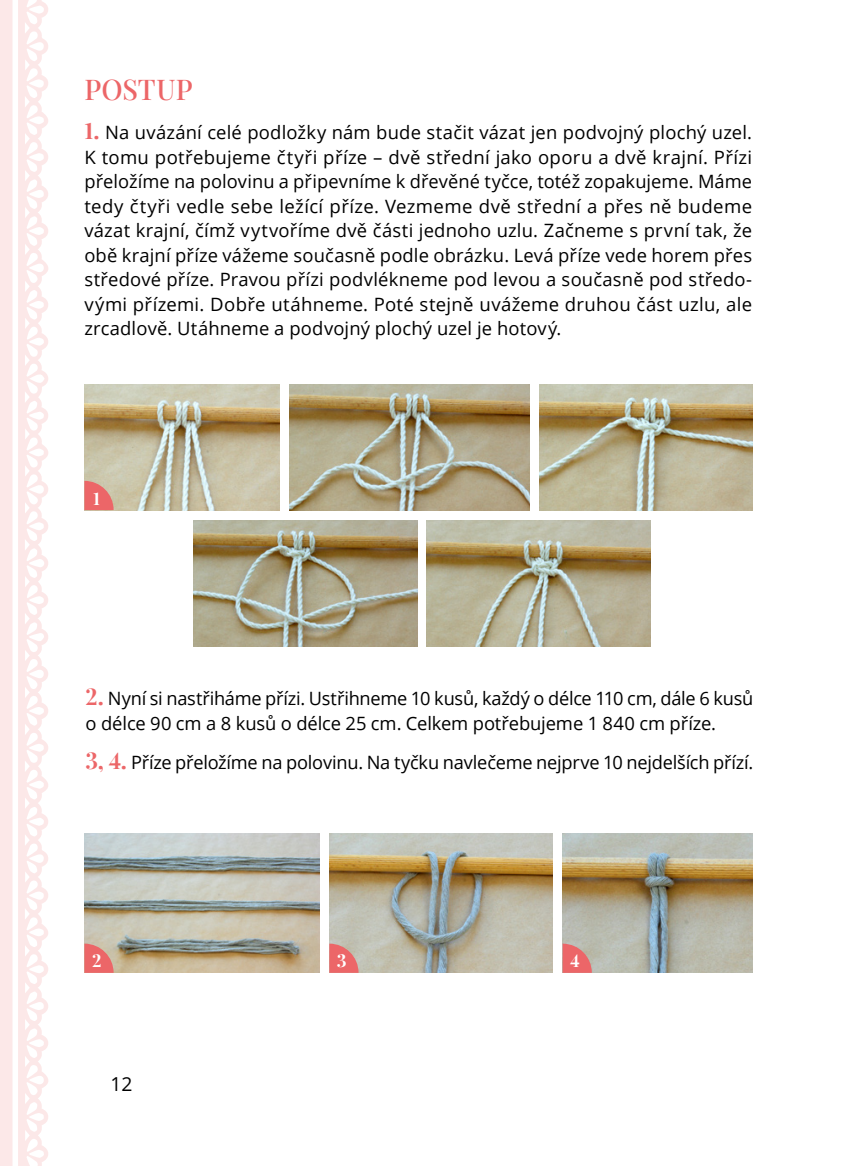
<style>
.page{position:relative;width:844px;height:1166px;background:#fff}
.page>*{position:absolute;margin:0;border:0;box-sizing:border-box;transform-origin:0 0}
.nadpis2{font:500 28px "Playfair Display";letter-spacing:.005em;color:#ec6668}
.t1{font:19.25px "Open Sans";color:#000}
.Normal1{font:18.38px/24.5px "Open Sans";letter-spacing:-.01em;color:#000;text-align:justify}
.cislo_obr{font:700 17.5px "Playfair Display";color:#fff}
.s1{font-family:"Playfair Display";font-weight:700;font-size:22.75px;color:#ec6668}
</style>
<div class="page">
<svg style="left:0;top:0;width:48px;height:1166px;fill:#fce8e8"></svg>
<svg style="left:12px;top:0;width:6px;height:1166px"></svg>
<img style="left:289px;top:384px;width:240px;height:126px">
<img style="left:539px;top:384px;width:213px;height:126px">
<img style="left:193px;top:521px;width:224px;height:125px">
<img style="left:427px;top:521px;width:223px;height:125px">
<img style="left:84px;top:384px;width:195px;height:126px">
<svg style="left:84px;top:481px;width:30px;height:29px"></svg>
<img style="left:84px;top:834px;width:235px;height:139px">
<svg style="left:84px;top:943px;width:30px;height:30px"></svg>
<img style="left:329px;top:834px;width:223px;height:139px">
<svg style="left:329px;top:943px;width:29px;height:30px"></svg>
<img style="left:562px;top:834px;width:190px;height:139px">
<svg style="left:562px;top:943px;width:29px;height:30px"></svg>
<p class="nadpis2" style="left:84px;top:67px;width:110px">POSTUP</p>
<p class="Normal1" style="left:84px;top:120px;width:669px"><span class="s1">1.</span> Na uvázání celé podložky nám bude stačit vázat jen podvojný plochý uzel.<br>K tomu potřebujeme čtyři příze – dvě střední jako oporu a dvě krajní. Přízi přeložíme na polovinu a připevníme k dřevěné tyčce, totéž zopakujeme. Máme tedy čtyři vedle sebe ležící příze. Vezmeme dvě střední a přes ně budeme vázat krajní, čímž vytvoříme dvě části jednoho uzlu. Začneme s první tak, že obě krajní příze vážeme současně podle obrázku. Levá příze vede horem přes středové příze. Pravou přízi podvlékneme pod levou a současně pod středo&shy;vými přízemi. Dobře utáhneme. Poté stejně uvážeme druhou část uzlu, ale zrcadlově. Utáhneme a podvojný plochý uzel je hotový.</p>
<p class="cislo_obr" style="left:93px;top:484px;width:8px">1</p>
<p class="Normal1" style="left:86px;top:686px;width:669px"><span class="s1">2.</span> Nyní si nastřiháme přízi. Ustřihneme 10 kusů, každý o délce 110 cm, dále 6 kusů o délce 90 cm a 8 kusů o délce 25 cm. Celkem potřebujeme 1 840 cm příze.</p>
<p class="Normal1" style="left:86px;top:750px;width:669px"><span class="s1">3, 4.</span> Příze přeložíme na polovinu. Na tyčku navlečeme nejprve 10 nejdelších přízí.</p>
<p class="cislo_obr" style="left:92px;top:947px;width:11px">2</p>
<p class="cislo_obr" style="left:336px;top:947px;width:11px">3</p>
<p class="cislo_obr" style="left:570px;top:947px;width:11px">4</p>
<p class="t1" style="left:110px;top:1071px;width:24px">12</p>
</div>
